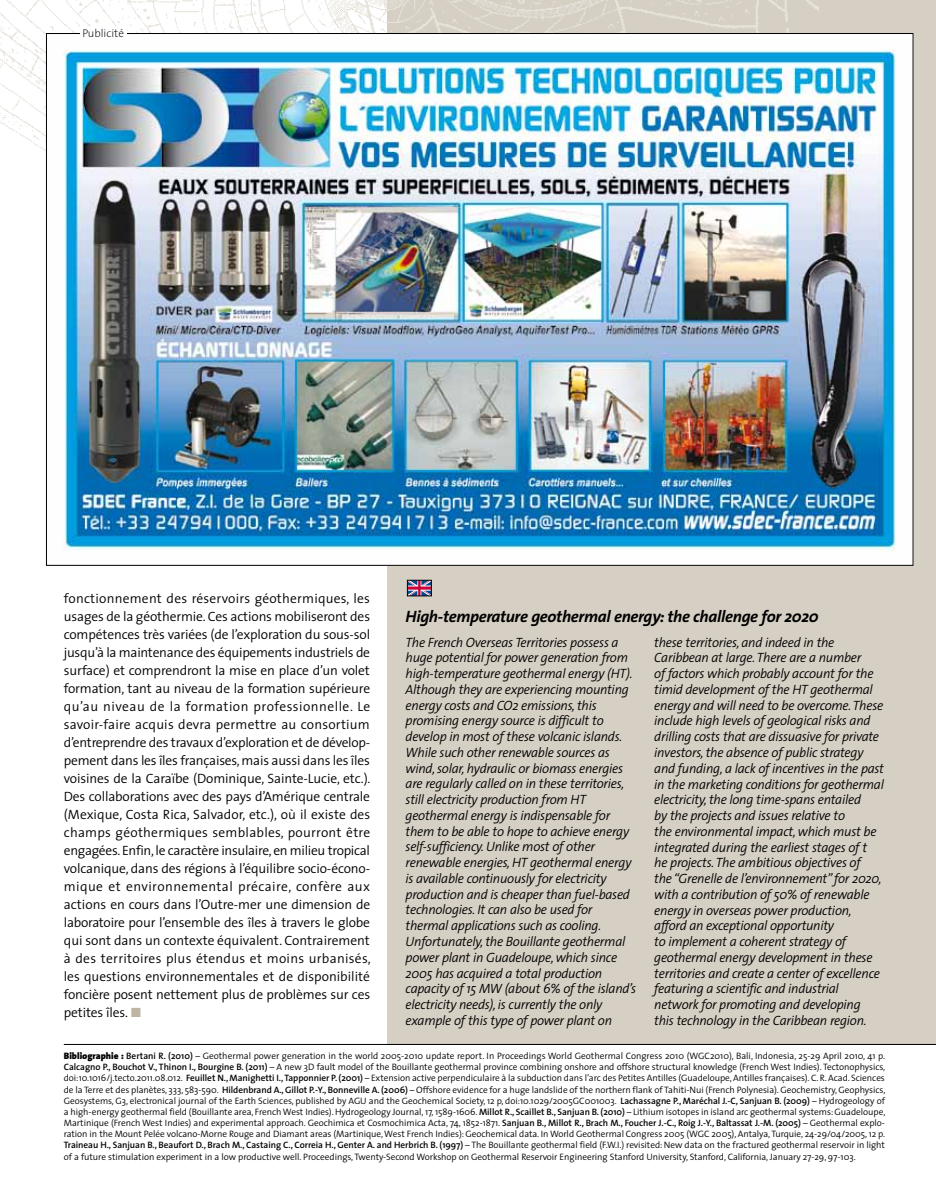
<style>
.page{position:relative;width:936px;height:1191px;background:#fff}
.page>*{position:absolute;margin:0;border:0;box-sizing:border-box;transform-origin:0 0}
.t1{font:italic 700 16.5px "The Sans";letter-spacing:-.02em;color:#000}
.t2{font:italic 300 13.5px/15.8px "The Sans";letter-spacing:-.02em;color:#000}
.t3{font:300 13.5px/18px "The Sans";letter-spacing:-.01em;color:#000;text-align:justify}
.t4{font:200 11.25px "The Sans";color:#000}
.t5{font:300 9.3px/11.1px "The Sans";letter-spacing:-.005em;color:#000;text-align:justify}
.s1{font-family:"The Sans Semi Light Expert";font-weight:400;color:#beb4a6}
.s2{font-weight:900}
.s3{font-weight:600}
</style>
<div class="page">
<div style="left:387px;top:0;width:548px;height:1044px;background:#d6cfc4"></div>
<img style="left:1px;top:0;width:817px;height:152px">
<svg style="left:742px;top:32px;width:21px;height:1px"></svg>
<img style="left:0;top:0;width:1px;height:206px">
<hr style="left:64px;top:1044px;width:871px;height:1px;background:#000">
<svg style="left:409px;top:582px;width:20px;height:12px"></svg>
<div style="left:407px;top:580px;width:24px;height:16px;border:1px solid #000"></div>
<img style="left:48px;top:35px;width:863px;height:529px">
<div style="left:80px;top:26px;width:46px;height:13px;background:#fff"></div>
<p class="t4" style="left:82px;top:24px;width:43px">Publicité</p>
<p class="t3" style="left:64px;top:589px;width:308px">fonctionnement des réservoirs géothermiques, les usages de la géothermie. Ces actions mobiliseront des compétences très variées (de l’exploration du sous-sol jusqu’à la maintenance des équipements industriels de surface) et comprendront la mise en place d’un volet formation, tant au niveau de la formation supérieure qu’au niveau de la formation professionnelle. Le savoir-faire acquis devra permettre au consortium d’entreprendre des travaux d’exploration et de dévelop&shy;pement dans les îles françaises, mais aussi dans les îles voisines de la Caraïbe (Dominique, Sainte-Lucie, etc.).<br>Des collaborations avec des pays d’Amérique centrale (Mexique, Costa Rica, Salvador, etc.), où il existe des champs géothermiques semblables, pourront être engagées. Enfin, le caractère insulaire, en milieu tropical volcanique, dans des régions à l’équilibre socio-écono&shy;mique et environnemental précaire, confère aux actions en cours dans l’Outre-mer une dimension de laboratoire pour l’ensemble des îles à travers le globe qui sont dans un contexte équivalent. Contrairement à des territoires plus étendus et moins urbanisés, les questions environnementales et de disponibilité foncière posent nettement plus de problèmes sur ces petites îles. <span class="s1">ó</span></p>
<h1 class="t1" style="left:405px;top:603px;width:414px">High-temperature geothermal energy: the challenge for 2020</h1>
<p class="t2" style="left:405px;top:633px;width:232px">The French Overseas Territories possess a huge potential for power generation from high-temperature geothermal energy (HT).<br>Although they are experiencing mounting energy costs and CO2 emissions, this promising energy source is difficult to develop in most of these volcanic islands.<br>While such other renewable sources as wind, solar, hydraulic or biomass energies are regularly called on in these territories, still electricity production from HT geothermal energy is indispensable for them to be able to hope to achieve energy self-sufficiency. Unlike most of other renewable energies, HT geothermal energy is available continuously for electricity production and is cheaper than fuel-based technologies. It can also be used for thermal applications such as cooling.<br>Unfortunately, the Bouillante geothermal power plant in Guadeloupe, which since 2005 has acquired a total production capacity of 15 MW (about 6% of the island’s electricity needs), is currently the only example of this type of power plant on</p>
<p class="t2" style="left:654px;top:634px;width:231px">these territories, and indeed in the Caribbean at large. There are a number<br>of factors which probably account for the timid development of the HT geothermal energy and will need to be overcome. These include high levels of geological risks and drilling costs that are dissuasive for private investors, the absence of public strategy and funding, a lack of incentives in the past in the marketing conditions for geothermal electricity, the long time-spans entailed<br>by the projects and issues relative to<br>the environmental impact, which must be integrated during the earliest stages of t<br>he projects. The ambitious objectives of<br>the “Grenelle de l’environnement” for 2020, with a contribution of 50% of renewable energy in overseas power production, afford an exceptional opportunity<br>to implement a coherent strategy of geothermal energy development in these territories and create a center of excellence featuring a scientific and industrial network for promoting and developing<br>this technology in the Caribbean region.</p>
<p class="t5" style="left:64px;top:1050px;width:823px"><span class="s2">Bibliographie :</span> <span class="s3">Bertani R. (2010)</span> – Geothermal power generation in the world 2005-2010 update report. In Proceedings World Geothermal Congress 2010 (WGC2010), Bali, Indonesia, 25-29 April 2010, 41 p.<br><span class="s3">Calcagno P., Bouchot V., Thinon I., Bourgine B. (2011)</span> – A new 3D fault model of the Bouillante geothermal province combining onshore and offshore structural knowledge (French West Indies). Tectonophysics, doi:10.1016/j.tecto.2011.08.012. <span class="s3">Feuillet N., Manighetti I., Tapponnier P. (2001)</span> – Extension active perpendiculaire à la subduction dans l’arc des Petites Antilles (Guadeloupe, Antilles françaises). C. R. Acad. Sciences de la Terre et des planètes, 333, 583-590. <span class="s3">Hildenbrand A., Gillot P.-Y., Bonneville A. (2006)</span> – Offshore evidence for a huge landslide of the northern flank of Tahiti-Nui (French Polynesia). Geochemistry, Geophysics, Geosystems, G3, electronical journal of the Earth Sciences, published by AGU and the Geochemical Society, 12 p, doi:10.1029/2005GC001003. <span class="s3">Lachassagne P., Maréchal J.-C, Sanjuan B. (2009)</span> – Hydrogeology of a high-energy geothermal field (Bouillante area, French West Indies). Hydrogeology Journal, 17, 1589-1606. <span class="s3">Millot R., Scaillet B., Sanjuan B. (2010)</span> – Lithium isotopes in island arc geothermal systems: Guadeloupe, Martinique (French West Indies) and experimental approach. Geochimica et Cosmochimica Acta, 74, 1852-1871. <span class="s3">Sanjuan B., Millot R., Brach M., Foucher J.-C., Roig J.-Y., Baltassat J.-M. (2005)</span> – Geothermal explo&shy;ration in the Mount Pelée volcano-Morne Rouge and Diamant areas (Martinique, West French Indies): Geochemical data. In World Geothermal Congress 2005 (WGC 2005), Antalya, Turquie, 24-29/04/2005, 12 p.<br><span class="s3">Traineau H., Sanjuan B., Beaufort D., Brach M., Castaing C., Correia H., Genter A. and Herbrich B. (1997)</span> – The Bouillante geothermal field (F.W.I.) revisited: New data on the fractured geothermal reservoir in light of a future stimulation experiment in a low productive well. Proceedings, Twenty-Second Workshop on Geothermal Reservoir Engineering Stanford University, Stanford, California, January 27-29, 97-103.</p>
</div>
